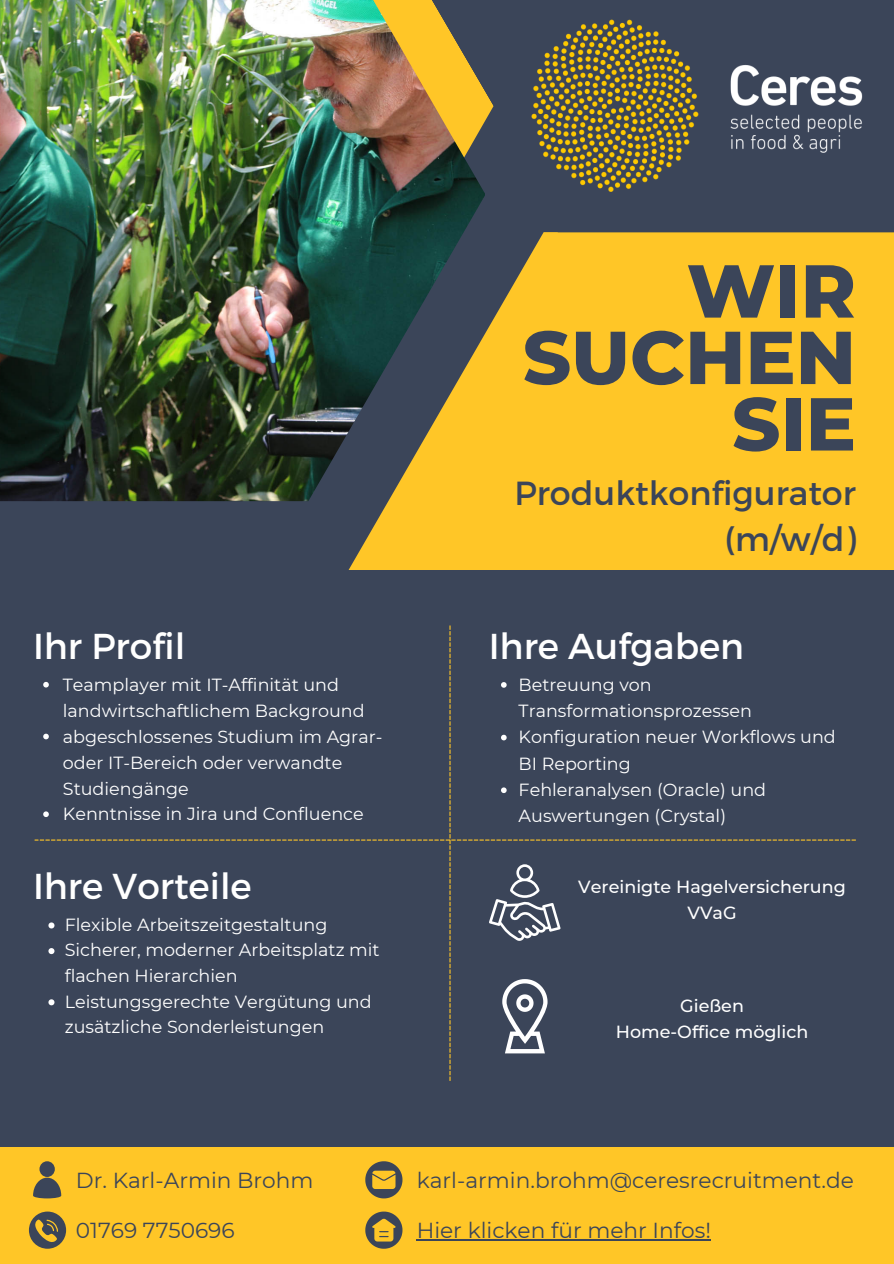
<style>
.page{position:relative;width:894px;height:1264px;background:#fff}
.page>*{position:absolute;margin:0;border:0;box-sizing:border-box;transform-origin:0 0}
.t1{font:800 74.7px/66.4px "Montserrat";color:#3b4559;text-align:right}
.t2{font:36px "Montserrat";color:#fff}
.t3{font:33.3px/46.2px "Montserrat";color:#3b4559;text-align:right}
.t4{font:21.6px "Montserrat";color:#3b4559}
.t5{font:17.55px/26.2px "Montserrat";color:#fff}
.t6{font:500 17.55px/26px "Montserrat";color:#fff;text-align:center}
</style>
<div class="page">
<div style="left:0;top:0;width:893px;height:1263px;background:#3b4559"></div>
<svg style="left:484px;top:90px;width:9px;height:33px"></svg>
<img style="left:0;top:0;width:484px;height:501px">
<svg style="left:286px;top:232px;width:257px;height:338px"></svg>
<div style="left:543px;top:232px;width:350px;height:446px;background:#ffc627"></div>
<div style="left:245px;top:570px;width:648px;height:124px;background:#3b4559"></div>
<div style="left:0;top:1147px;width:893px;height:116px;background:#ffc627"></div>
<svg style="left:29px;top:1211px;width:37px;height:37px"></svg>
<svg style="left:365px;top:1161px;width:37px;height:37px"></svg>
<svg style="left:33px;top:1161px;width:28px;height:37px"></svg>
<svg style="left:365px;top:1211px;width:37px;height:37px"></svg>
<img style="left:531px;top:19px;width:332px;height:173px">
<hr style="left:416px;top:1238px;width:294px;height:1px;background:#3b4559">
<svg style="left:34px;top:625px;width:821px;height:455px"></svg>
<h2 class="t2" style="left:33px;top:622px;width:154px">Ihr Profil</h2>
<p class="t5" style="left:63px;top:671px;width:321px">Teamplayer mit IT-Affinität und landwirtschaftlichem Background abgeschlossenes Studium im Agrar&shy;oder IT-Bereich oder verwandte<br>Studiengänge<br>Kenntnisse in Jira und Confluence</p>
<h2 class="t2" style="left:33px;top:862px;width:220px">Ihre Vorteile</h2>
<p class="t5" style="left:65px;top:911px;width:316px;line-height:25.7px">Flexible Arbeitszeitgestaltung<br>Sicherer, moderner Arbeitsplatz mit flachen Hierarchien<br>Leistungsgerechte Vergütung und zusätzliche Sonderleistungen</p>
<h1 class="t1" style="left:522px;top:257px;width:334px">WIR<br>SUCHEN<br>SIE</h1>
<h3 class="t3" style="left:514px;top:468px;width:343px">Produktkonfigurator (m/w/d)</h3>
<h2 class="t2" style="left:488px;top:622px;width:257px">Ihre Aufgaben</h2>
<p class="t5" style="left:518px;top:671px;width:318px">Betreuung von<br>Transformationsprozessen<br>Konfiguration neuer Workflows und<br>BI Reporting<br>Fehleranalysen (Oracle) und<br>Auswertungen (Crystal)</p>
<p class="t6" style="left:578px;top:873px;width:269px">Vereinigte Hagelversicherung<br>VVaG</p>
<p class="t6" style="left:615px;top:992px;width:194px">Gießen<br>Home-Office möglich</p>
<p class="t4" style="left:76px;top:1166px;width:239px">Dr. Karl-Armin Brohm</p>
<p class="t4" style="left:76px;top:1216px;width:160px">01769 7750696</p>
<p class="t4" style="left:416px;top:1166px;width:438px">karl-armin.brohm@ceresrecruitment.de</p>
<p class="t4" style="left:416px;top:1216px;width:296px">Hier klicken für mehr Infos!</p>
</div>
